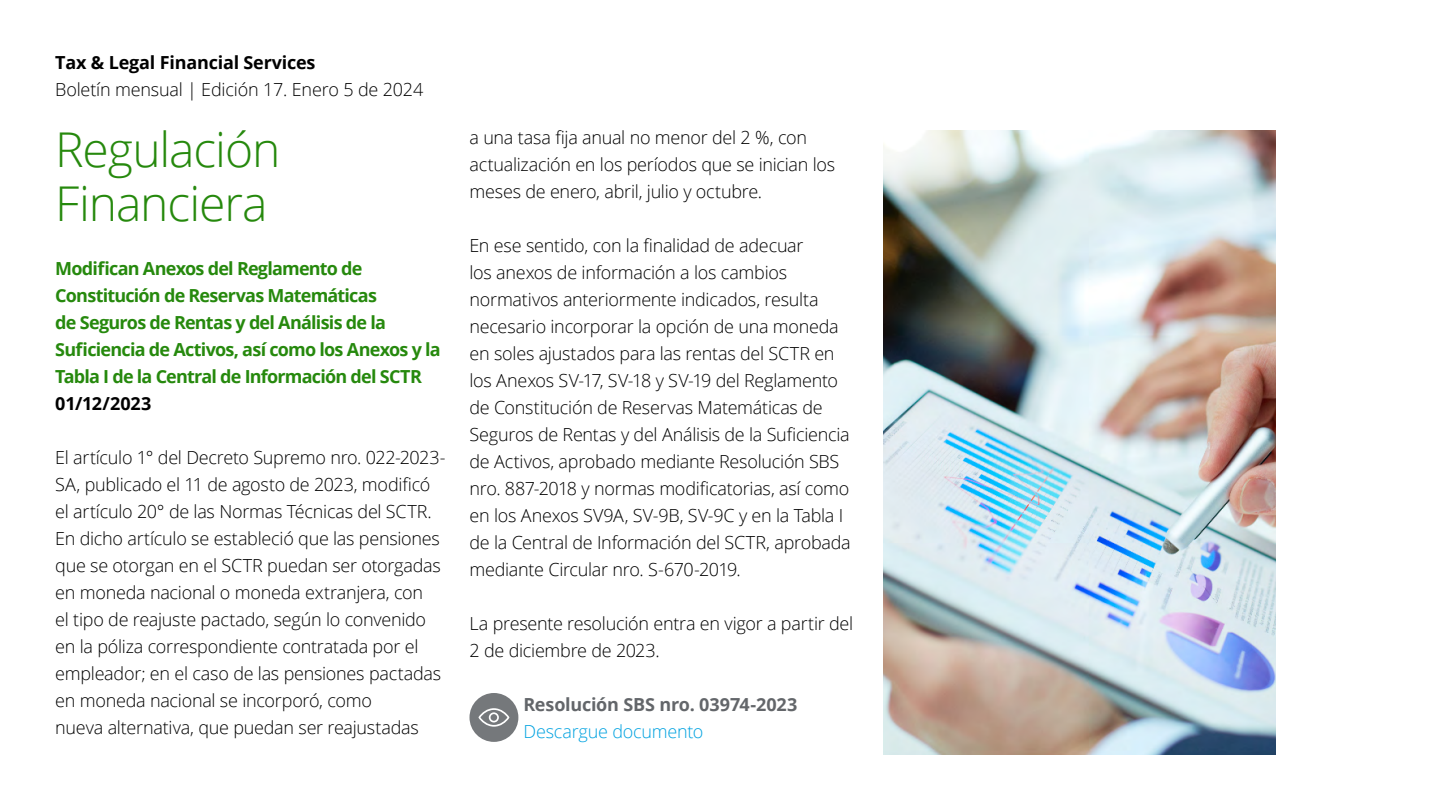
<style>
.page{position:relative;width:1440px;height:810px;background:#fff}
.page>*{position:absolute;margin:0;border:0;box-sizing:border-box;transform-origin:0 0}
.t1{font:300 48px/54px "Open Sans";letter-spacing:-.02em;color:#26890d}
.t2{font:300 18px/27px "Open Sans";letter-spacing:-.015em;color:#000}
.t3{font:700 18px/27px "Open Sans";letter-spacing:-.045em;color:#26890d}
.t4{font:700 18px "Open Sans";letter-spacing:-.01em;color:#000}
.t5{font:700 18px "Open Sans";letter-spacing:-.01em;color:#63666a}
.t6{font:300 18px "Open Sans";letter-spacing:-.015em;color:#00a2e0}
</style>
<div class="page">
<svg style="left:470px;top:693px;width:48px;height:49px"></svg>
<img style="left:884px;top:131px;width:391px;height:624px">
<p class="t4" style="left:55px;top:50px;width:262px">Tax &amp; Legal Financial Services</p>
<p class="t2" style="left:55px;top:76px;width:370px">Boletín mensual | Edición 17. Enero 5 de 2024</p>
<h1 class="t1" style="left:55px;top:122px;width:227px">Regulación<br>Financiera</h1>
<p class="t3" style="left:55px;top:255px;width:387px">Modifican Anexos del Reglamento de Constitución de Reservas Matemáticas<br>de Seguros de Rentas y del Análisis de la Suficiencia de Activos, así como los Anexos y la Tabla I de la Central de Información del SCTR</p>
<p class="t4" style="left:55px;top:391px;width:98px">01/12/2023</p>
<p class="t2" style="left:55px;top:444px;width:392px">El artículo 1° del Decreto Supremo nro. 022-2023- SA, publicado el 11 de agosto de 2023, modificó el artículo 20° de las Normas Técnicas del SCTR.<br>En dicho artículo se estableció que las pensiones que se otorgan en el SCTR puedan ser otorgadas en moneda nacional o moneda extranjera, con<br>el tipo de reajuste pactado, según lo convenido en la póliza correspondiente contratada por el empleador; en el caso de las pensiones pactadas en moneda nacional se incorporó, como<br>nueva alternativa, que puedan ser reajustadas</p>
<p class="t2" style="left:469px;top:124px;width:367px">a una tasa fija anual no menor del 2 %, con actualización en los períodos que se inician los meses de enero, abril, julio y octubre.</p>
<p class="t2" style="left:469px;top:232px;width:383px">En ese sentido, con la finalidad de adecuar<br>los anexos de información a los cambios normativos anteriormente indicados, resulta necesario incorporar la opción de una moneda en soles ajustados para las rentas del SCTR en los Anexos SV-17, SV-18 y SV-19 del Reglamento de Constitución de Reservas Matemáticas de Seguros de Rentas y del Análisis de la Suficiencia de Activos, aprobado mediante Resolución SBS nro. 887-2018 y normas modificatorias, así como en los Anexos SV9A, SV-9B, SV-9C y en la Tabla I de la Central de Información del SCTR, aprobada mediante Circular nro. S-670-2019.</p>
<p class="t2" style="left:469px;top:610px;width:385px">La presente resolución entra en vigor a partir del<br>2 de diciembre de 2023.</p>
<p class="t5" style="left:523px;top:692px;width:275px">Resolución SBS nro. 03974-2023</p>
<p class="t6" style="left:523px;top:719px;width:182px">Descargue documento</p>
</div>
